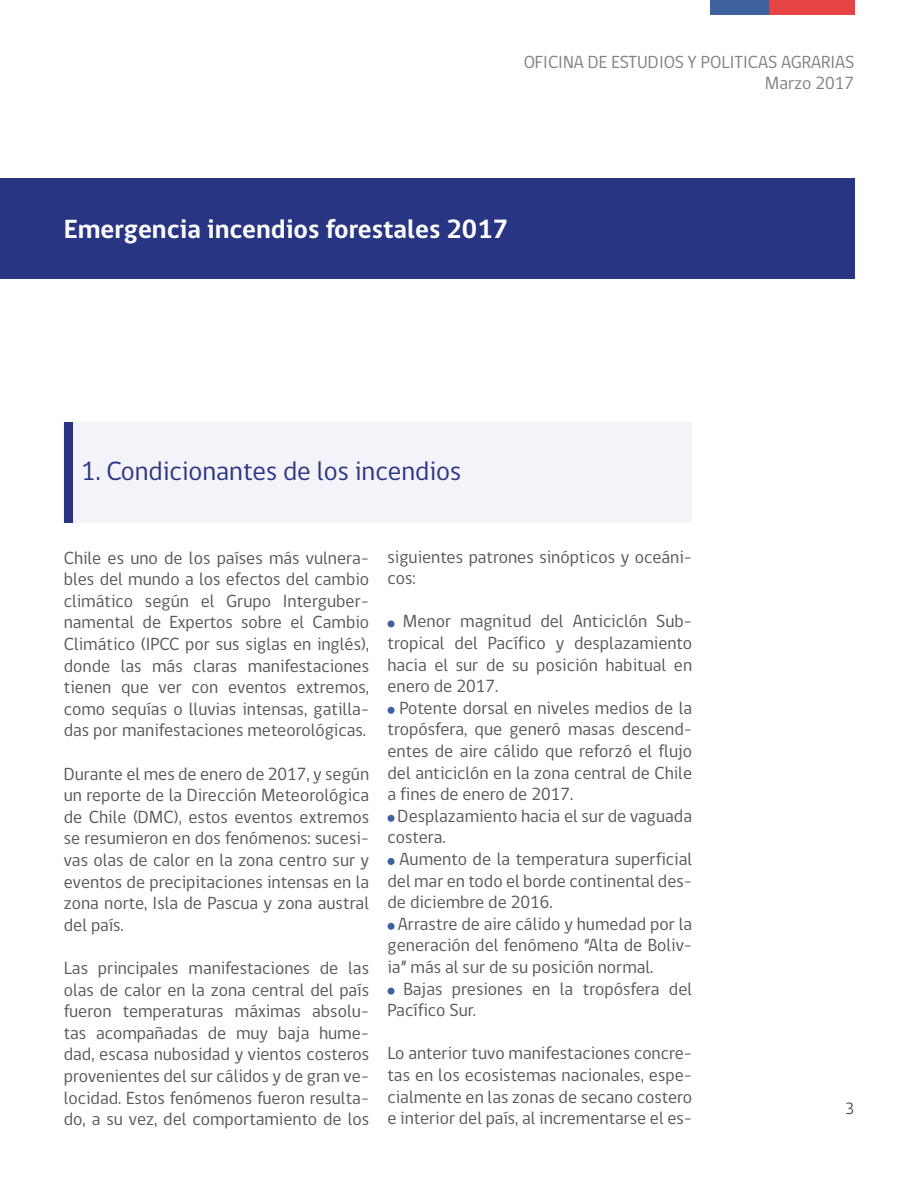
<style>
.page{position:relative;width:918px;height:1188px;background:#fff}
.page>*{position:absolute;margin:0;border:0;box-sizing:border-box;transform-origin:0 0}
.t1{font:700 27px "gob CL";color:#fff}
.t2{font:27px "gob CL";color:#283583}
.t3{font:18px/21.6px "gob CL";color:#575756;text-align:justify}
.t4{font:18px/21.6px "gob CL";color:#000;text-align:right}
.t5{font:300 16.5px "gob CL";color:#000}
</style>
<div class="page">
<div style="left:64px;top:422px;width:628px;height:100px;background:#f4f3fa"></div>
<div style="left:0;top:178px;width:854px;height:100px;background:#283583"></div>
<div style="left:64px;top:422px;width:9px;height:100px;background:#283583"></div>
<div style="left:388px;top:620px;width:7px;height:7px;background:#3e629e;border-radius:50%"></div>
<div style="left:388px;top:707px;width:7px;height:7px;background:#3e629e;border-radius:50%"></div>
<div style="left:388px;top:815px;width:7px;height:7px;background:#3e629e;border-radius:50%"></div>
<div style="left:388px;top:858px;width:7px;height:7px;background:#3e629e;border-radius:50%"></div>
<div style="left:388px;top:923px;width:7px;height:7px;background:#3e629e;border-radius:50%"></div>
<div style="left:388px;top:988px;width:7px;height:7px;background:#3e629e;border-radius:50%"></div>
<img style="left:711px;top:0;width:143px;height:15px">
<p class="t4" style="left:523px;top:51px;width:332px">OFICINA DE ESTUDIOS Y POLITICAS AGRARIAS<br>Marzo 2017</p>
<h1 class="t1" style="left:64px;top:210px;width:446px">Emergencia incendios forestales 2017</h1>
<h1 class="t2" style="left:81px;top:453px;width:381px">1. Condicionantes de los incendios</h1>
<p class="t3" style="left:64px;top:547px;width:307px">Chile es uno de los países más vulnera&shy;bles del mundo a los efectos del cambio climático según el Grupo Interguber&shy;namental de Expertos sobre el Cambio Climático (IPCC por sus siglas en inglés), donde las más claras manifestaciones tienen que ver con eventos extremos, como sequías o lluvias intensas, gatilla&shy;das por manifestaciones meteorológicas.</p>
<p class="t3" style="left:64px;top:763px;width:307px">Durante el mes de enero de 2017, y según un reporte de la Dirección Meteorológica de Chile (DMC), estos eventos extremos se resumieron en dos fenómenos: sucesi&shy;vas olas de calor en la zona centro sur y eventos de precipitaciones intensas en la zona norte, Isla de Pascua y zona austral del país.</p>
<p class="t3" style="left:64px;top:958px;width:307px">Las principales manifestaciones de las olas de calor en la zona central del país fueron temperaturas máximas absolu&shy;tas acompañadas de muy baja hume&shy;dad, escasa nubosidad y vientos costeros provenientes del sur cálidos y de gran ve&shy;locidad. Estos fenómenos fueron resulta&shy;do, a su vez, del comportamiento de los</p>
<p class="t3" style="left:388px;top:546px;width:306px">siguientes patrones sinópticos y oceáni&shy;cos:</p>
<p class="t3" style="left:388px;top:611px;width:306px;text-indent:15px">Menor magnitud del Anticiclón Sub&shy;tropical del Pacífico y desplazamiento hacia el sur de su posición habitual en enero de 2017.</p>
<p class="t3" style="left:399px;top:697px;width:294px">Potente dorsal en niveles medios de la</p>
<p class="t3" style="left:388px;top:719px;width:306px">tropósfera, que generó masas descend-</p>
<p class="t3" style="left:388px;top:741px;width:306px">entes de aire cálido que reforzó el flujo</p>
<p class="t3" style="left:388px;top:762px;width:306px">del anticiclón en la zona central de Chile</p>
<p class="t3" style="left:388px;top:784px;width:187px">a fines de enero de 2017.</p>
<p class="t3" style="left:398px;top:805px;width:296px">Desplazamiento hacia el sur de vaguada</p>
<p class="t3" style="left:388px;top:827px;width:60px">costera.</p>
<p class="t3" style="left:400px;top:849px;width:294px">Aumento de la temperatura superficial</p>
<p class="t3" style="left:388px;top:870px;width:306px">del mar en todo el borde continental des-</p>
<p class="t3" style="left:388px;top:892px;width:167px">de diciembre de 2016.</p>
<p class="t3" style="left:398px;top:913px;width:296px">Arrastre de aire cálido y humedad por la</p>
<p class="t3" style="left:388px;top:935px;width:306px">generación del fenómeno “Alta de Boliv-</p>
<p class="t3" style="left:388px;top:957px;width:267px">ia” más al sur de su posición normal.</p>
<p class="t3" style="left:403px;top:978px;width:290px">Bajas presiones en la tropósfera del</p>
<p class="t3" style="left:388px;top:1000px;width:90px">Pacífico Sur.</p>
<p class="t3" style="left:388px;top:1043px;width:306px">Lo anterior tuvo manifestaciones concre&shy;tas en los ecosistemas nacionales, espe&shy;cialmente en las zonas de secano costero e interior del país, al incrementarse el es-</p>
<p class="t5" style="left:846px;top:1097px;width:10px">3</p>
</div>
